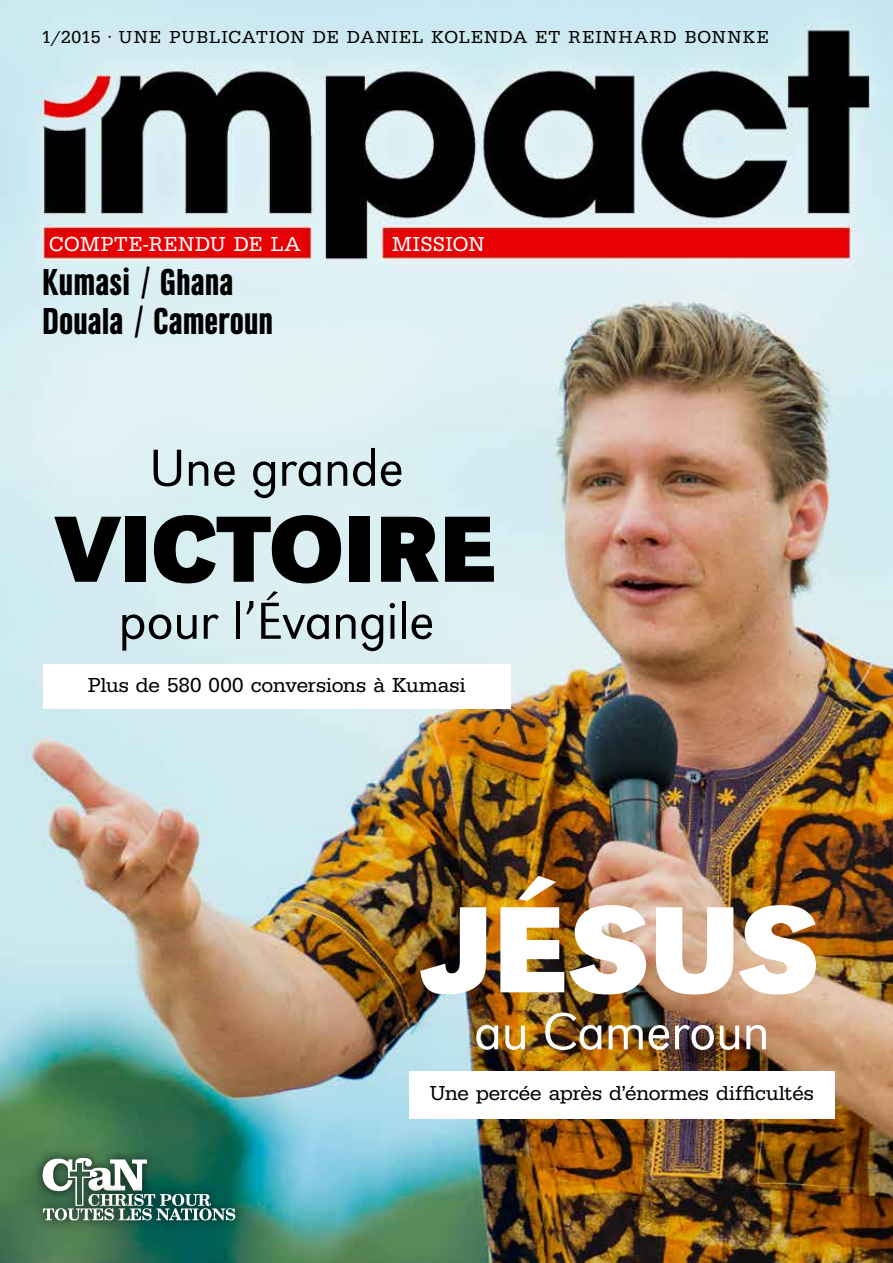
<style>
.page{position:relative;width:893px;height:1263px;background:#fff}
.page>*{position:absolute;margin:0;border:0;box-sizing:border-box;transform-origin:0 0}
.t1{font:700 127.5px "URW Grotesk TOT";letter-spacing:-.015em;color:#fff}
.t2{font:700 97.5px "URW Grotesk TOT";letter-spacing:-.015em;color:#000}
.t3{font:300 54px "URW Grotesk TOT";letter-spacing:-.015em;color:#000}
.t4{font:300 54px "URW Grotesk TOT";letter-spacing:-.015em;color:#fff}
.t5{font:39px/39px "URW Grotesk TOT Bol Con";letter-spacing:-.005em;color:#000}
.t6{font:21px "URW Egyptienne TOT";color:#000}
.t7{font:21px "URW Egyptienne TOT";letter-spacing:.03em;color:#fff}
.t8{font:18px "URW Egyptienne TOT";letter-spacing:.06em;color:#000}
</style>
<div class="page">
<img style="left:0;top:0;width:893px;height:1263px">
<div style="left:409px;top:1071px;width:425px;height:47px;background:#fff"></div>
<div style="left:43px;top:664px;width:468px;height:44px;background:#fff"></div>
<div style="left:33px;top:1148px;width:123px;height:67px;background:#000;opacity:.75"></div>
<div style="left:34px;top:1199px;width:210px;height:31px;background:#000;opacity:.75"></div>
<svg style="left:42px;top:1158px;width:193px;height:62px"></svg>
<p class="t8" style="left:41px;top:27px;width:729px">1/2015 · UNE PUBLICATION DE DANIEL KOLENDA ET REINHARD BONNKE</p>
<p class="t7" style="left:49px;top:232px;width:253px">COMPTE-RENDU DE LA</p>
<p class="t7" style="left:392px;top:232px;width:94px">MISSION</p>
<h3 class="t5" style="left:42px;top:263px;width:233px">Kumasi / Ghana<br>Douala / Cameroun</h3>
<h3 class="t3" style="left:149px;top:437px;width:257px">Une grande</h3>
<h2 class="t2" style="left:55px;top:491px;width:444px">VICTOIRE</h2>
<h3 class="t3" style="left:118px;top:590px;width:318px">pour l’Évangile</h3>
<p class="t6" style="left:88px;top:673px;width:379px">Plus de 580 000 conversions à Kumasi</p>
<h1 class="t1" style="left:423px;top:873px;width:399px">JÉSUS</h1>
<h3 class="t4" style="left:474px;top:1001px;width:298px">au Cameroun</h3>
<p class="t6" style="left:430px;top:1080px;width:386px">Une percée après d’énormes difficultés</p>
</div>
